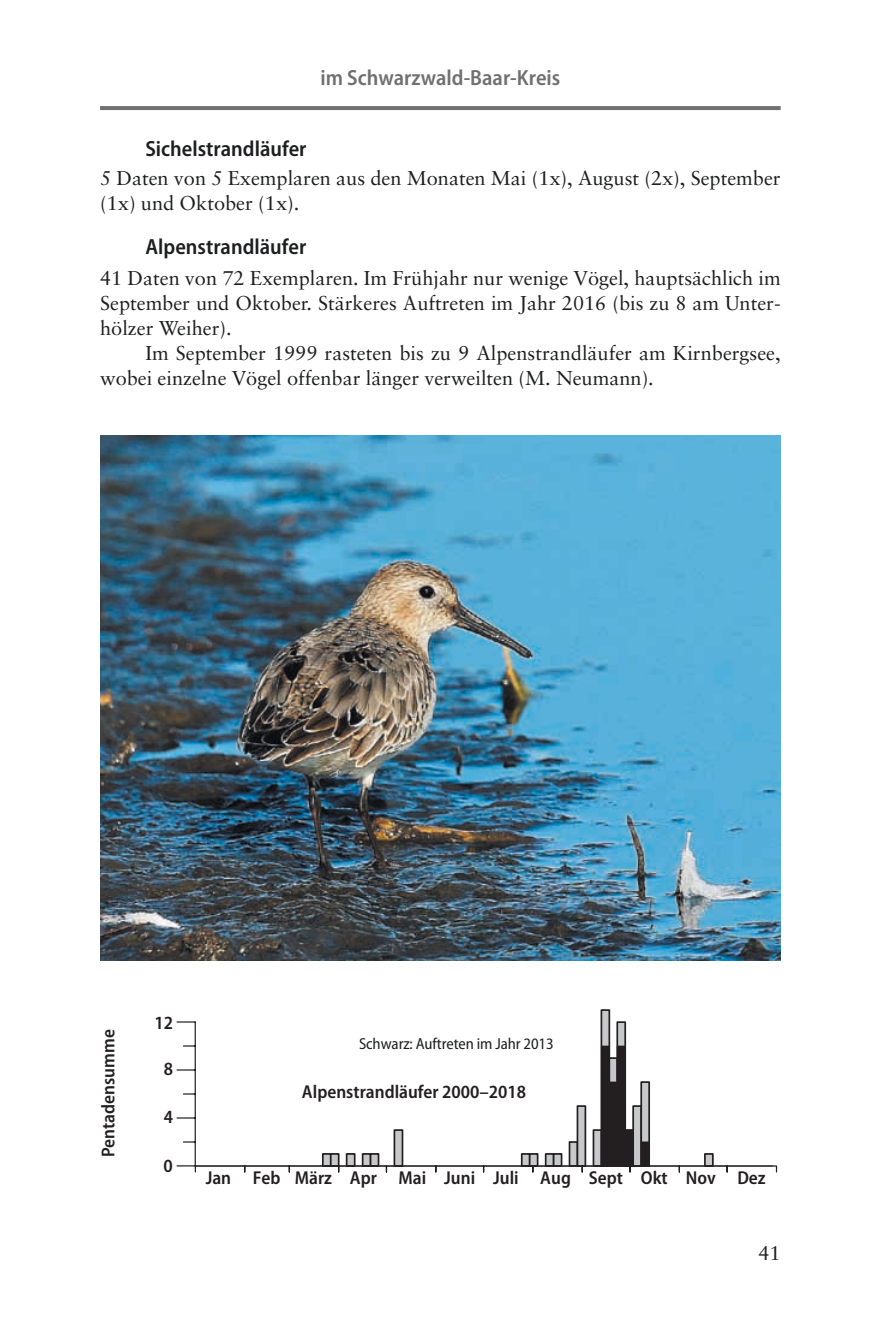
<style>
.page{position:relative;width:879px;height:1317px;background:#fff}
.page>*{position:absolute;margin:0;border:0;box-sizing:border-box;transform-origin:0 0}
.t1{font:22px "Myriad Pro Semibold Semi Cn 41";color:#1d1e1f}
.t2{font:22px "Myriad Pro Semibold Semi Cn 41";color:#707071}
.t3{font:20px/25px "Sabon";color:#1d1e1f}
.t4{font:18.8px "Myriad Pro Semibold Semi Cn 41";color:#231f20}
.t5{font:semi-condensed 16px "Myriad Pro";letter-spacing:-.005em;color:#1d1e1f}
</style>
<div class="page">
<img style="left:100px;top:106px;width:681px;height:1067px">
<p class="t2" style="left:320px;top:69px;width:241px">im Schwarzwald-Baar-Kreis</p>
<p class="t1" style="left:145px;top:140px;width:162px">Sichelstrandläufer</p>
<p class="t3" style="left:100px;top:167px;width:682px">5 Daten von 5 Exemplaren aus den Monaten Mai (1x), August (2x), September (1x) und Oktober (1x).</p>
<p class="t1" style="left:145px;top:238px;width:162px">Alpenstrandläufer</p>
<p class="t3" style="left:100px;top:267px;width:682px;text-align:justify">41 Daten von 72 Exemplaren. Im Frühjahr nur wenige Vögel, hauptsächlich im September und Oktober. Stärkeres Auftreten im Jahr 2016 (bis zu 8 am Unter&shy;hölzer Weiher).</p>
<p class="t3" style="left:100px;top:342px;width:682px;text-indent:45px">Im September 1999 rasteten bis zu 9 Alpenstrandläufer am Kirnbergsee, wobei einzelne Vögel offenbar länger verweilten (M. Neumann).</p>
<p class="t4" style="left:101px;top:1157px;width:130px;rotate:-90deg">Pentadensumme</p>
<p class="t4" style="left:154px;top:1015px;width:20px">12</p>
<p class="t4" style="left:164px;top:1062px;width:11px">8</p>
<p class="t4" style="left:164px;top:1110px;width:11px">4</p>
<p class="t4" style="left:164px;top:1158px;width:11px">0</p>
<p class="t5" style="left:359px;top:1038px;width:196px">Schwarz: Auftreten im Jahr 2013</p>
<p class="t4" style="left:302px;top:1085px;width:226px">Alpenstrandläufer 2000–2018</p>
<p class="t4" style="left:206px;top:1171px;width:561px">Jan Feb März Apr Mai Juni Juli Aug Sept Okt Nov Dez</p>
<p class="t3" style="left:758px;top:1242px;width:24px">41</p>
</div>
